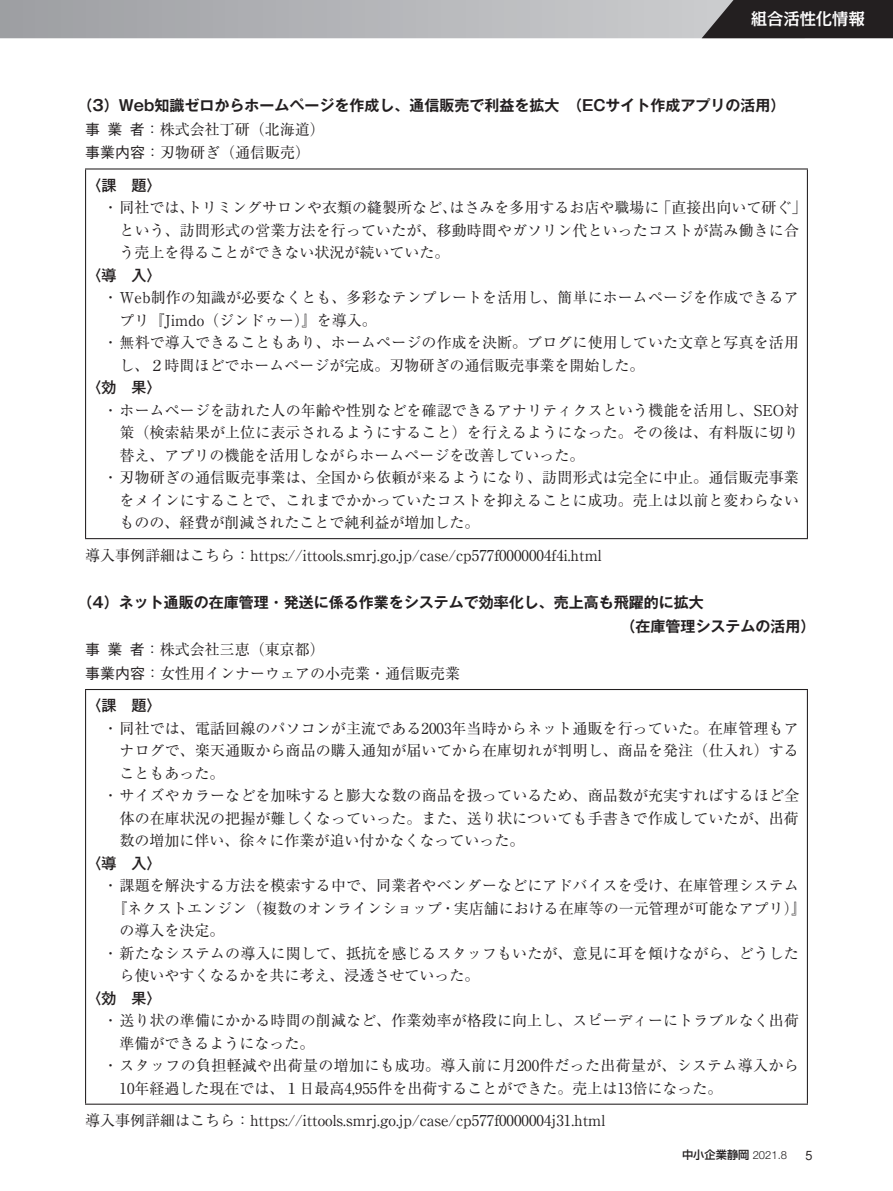
<style>
.page{position:relative;width:893px;height:1191px;background:#fff}
.page>*{position:absolute;margin:0;border:0;box-sizing:border-box;transform-origin:0 0}
.t1{font:500 16.5px "Kakumin Pro";letter-spacing:-.015em;color:#fff}
.t2{font:15px/22.5px "Ryumin Pro";letter-spacing:.005em;color:#231f20}
.t3{font:700 15px/23.5px "Gothic MB101 Pro De";color:#231f20}
.t4{font:500 15px "Gothic MB101 Pro";color:#231f20}
.t5{font:500 15px "Gothic BBB Pro";color:#231f20}
.t6{font:500 12.45px "Gothic BBB Pro";color:#231f20;scale:.88 1}
.t7{font:500 11.25px "Shin Go Pro";color:#231f20}
.s1{font-family:"Gothic BBB Pro";font-weight:500}
.s2{font-family:"Helvetica Neue LT";font-weight:300}
</style>
<div class="page">
<hr style="left:85px;top:168px;width:723px;height:1px;background:#231f20">
<hr style="left:85px;top:169px;width:1px;height:369px;background:#231f20">
<hr style="left:807px;top:169px;width:1px;height:369px;background:#231f20">
<hr style="left:85px;top:538px;width:723px;height:1px;background:#231f20">
<hr style="left:85px;top:689px;width:723px;height:1px;background:#231f20">
<hr style="left:85px;top:690px;width:1px;height:413px;background:#231f20">
<hr style="left:807px;top:690px;width:1px;height:413px;background:#231f20">
<hr style="left:85px;top:1103px;width:723px;height:1px;background:#231f20">
<svg style="left:0;top:0;width:893px;height:38px;background:#97979a"></svg>
<p class="t1" style="left:751px;top:6px;width:116px">組合活性化情報</p>
<p class="t3" style="left:78px;top:92px;width:710px">（3）Web知識ゼロからホームページを作成し、通信販売で利益を拡大　（ECサイト作成アプリの活用(</p>
<p class="t2" style="left:130px;top:117px;width:196px"><span class="s1">者</span>：株式会社丁研（北海道(</p>
<p class="t5" style="left:107px;top:117px;width:16px">業</p>
<p class="t5" style="left:85px;top:117px;width:16px">事</p>
<p class="t2" style="left:85px;top:140px;width:226px"><span class="s1">事業内容</span>：刃物研ぎ（通信販売(</p>
<p class="t4" style="left:87px;top:172px;width:76px">〈課　題〈</p>
<p class="t2" style="left:656px;top:195px;width:151px">「直接出向いて研ぐ「</p>
<p class="t2" style="left:450px;top:195px;width:211px">はさみを多用するお店や職場に</p>
<p class="t2" style="left:187px;top:195px;width:272px">トリミングサロンや衣類の縫製所など、</p>
<p class="t2" style="left:120px;top:195px;width:681px;text-indent:-16px">・同社では、<br>という、訪問形式の営業方法を行っていたが、移動時間やガソリン代といったコストが嵩み働きに合う売上を得ることができない状況が続いていた。</p>
<p class="t4" style="left:87px;top:262px;width:76px">〈導　入〈</p>
<p class="t2" style="left:103px;top:285px;width:697px">・Web制作の知識が必要なくとも、多彩なテンプレートを活用し、簡単にホームページを作成できるア</p>
<p class="t2" style="left:120px;top:308px;width:259px">プリ『Jimdo（ジンドゥー）』を導入。</p>
<p class="t2" style="left:103px;top:330px;width:697px">・無料で導入できることもあり、ホームページの作成を決断。ブログに使用していた文章と写真を活用</p>
<p class="t2" style="left:120px;top:353px;width:526px">し、２時間ほどでホームページが完成。刃物研ぎの通信販売事業を開始した。</p>
<p class="t4" style="left:87px;top:375px;width:76px">〈効　果〈</p>
<p class="t2" style="left:103px;top:398px;width:697px">・ホームページを訪れた人の年齢や性別などを確認できるアナリティクスという機能を活用し、SEO対</p>
<p class="t2" style="left:120px;top:420px;width:681px">策（検索結果が上位に表示されるようにすること）を行えるようになった。その後は、有料版に切り</p>
<p class="t2" style="left:120px;top:443px;width:466px">替え、アプリの機能を活用しながらホームページを改善していった。</p>
<p class="t2" style="left:103px;top:465px;width:697px">・刃物研ぎの通信販売事業は、全国から依頼が来るようになり、訪問形式は完全に中止。通信販売事業</p>
<p class="t2" style="left:120px;top:488px;width:681px">をメインにすることで、これまでかかっていたコストを抑えることに成功。売上は以前と変わらない</p>
<p class="t2" style="left:120px;top:510px;width:361px">ものの、経費が削減されたことで純利益が増加した。</p>
<p class="t2" style="left:85px;top:543px;width:518px">導入事例詳細はこちら：https://ittools.smrj.go j p. /case/cp577f0000004 . i4f html</p>
<p class="t3" style="left:620px;top:588px;width:196px;text-indent:-543px">（4）ネット通販の在庫管理・発送に係る作業をシステムで効率化し、売上高も飛躍的に拡大<br>（在庫管理システムの活用(</p>
<p class="t2" style="left:130px;top:637px;width:196px"><span class="s1">者</span>：株式会社三恵（東京都(</p>
<p class="t5" style="left:107px;top:637px;width:16px">業</p>
<p class="t5" style="left:85px;top:637px;width:16px">事</p>
<p class="t2" style="left:85px;top:661px;width:377px"><span class="s1">事業内容</span>：女性用インナーウェアの小売業・通信販売業</p>
<p class="t4" style="left:87px;top:693px;width:76px">〈課　題〈</p>
<p class="t2" style="left:103px;top:716px;width:697px">・同社では、電話回線のパソコンが主流である2003年当時からネット通販を行っていた。在庫管理もア</p>
<p class="t2" style="left:120px;top:738px;width:681px">ナログで、楽天通販から商品の購入通知が届いてから在庫切れが判明し、商品を発注（仕入れ）する</p>
<p class="t2" style="left:120px;top:761px;width:107px">こともあった。</p>
<p class="t2" style="left:103px;top:783px;width:697px">・サイズやカラーなどを加味すると膨大な数の商品を扱っているため、商品数が充実すればするほど全</p>
<p class="t2" style="left:120px;top:806px;width:681px">体の在庫状況の把握が難しくなっていった。また、送り状についても手書きで作成していたが、出荷</p>
<p class="t2" style="left:120px;top:828px;width:407px">数の増加に伴い、徐々に作業が追い付かなくなっていった。</p>
<p class="t4" style="left:87px;top:850px;width:76px">〈導　入〈</p>
<p class="t2" style="left:103px;top:873px;width:697px">・課題を解決する方法を模索する中で、同業者やベンダーなどにアドバイスを受け、在庫管理システム</p>
<p class="t2" style="left:112px;top:896px;width:696px">『ネクストエンジン（複数のオンラインショップ・実店舗における在庫等の一元管理が可能なアプリ『(</p>
<p class="t2" style="left:120px;top:918px;width:106px">の導入を決定。</p>
<p class="t2" style="left:103px;top:941px;width:697px">・新たなシステムの導入に関して、抵抗を感じるスタッフもいたが、意見に耳を傾けながら、どうした</p>
<p class="t2" style="left:120px;top:963px;width:361px">ら使いやすくなるかを共に考え、浸透させていった。</p>
<p class="t4" style="left:87px;top:985px;width:76px">〈効　果〈</p>
<p class="t2" style="left:103px;top:1008px;width:697px">・送り状の準備にかかる時間の削減など、作業効率が格段に向上し、スピーディーにトラブルなく出荷</p>
<p class="t2" style="left:120px;top:1031px;width:196px">準備ができるようになった。</p>
<p class="t2" style="left:103px;top:1053px;width:697px">・スタッフの負担軽減や出荷量の増加にも成功。導入前に月200件だった出荷量が、システム導入から</p>
<p class="t2" style="left:120px;top:1076px;width:604px">10年経過した現在では、１日最高4,955件を出荷することができた。売上は13倍になった。</p>
<p class="t2" style="left:85px;top:1108px;width:522px">導入事例詳細はこちら：https://ittools.smrj.go j p. /case/cp577f0000004j31.html</p>
<p class="t7" style="left:682px;top:1145px;width:107px">中小企業静岡 <span class="s2">2021.8</span></p>
<p class="t6" style="left:805px;top:1145px;width:9px">5</p>
</div>
